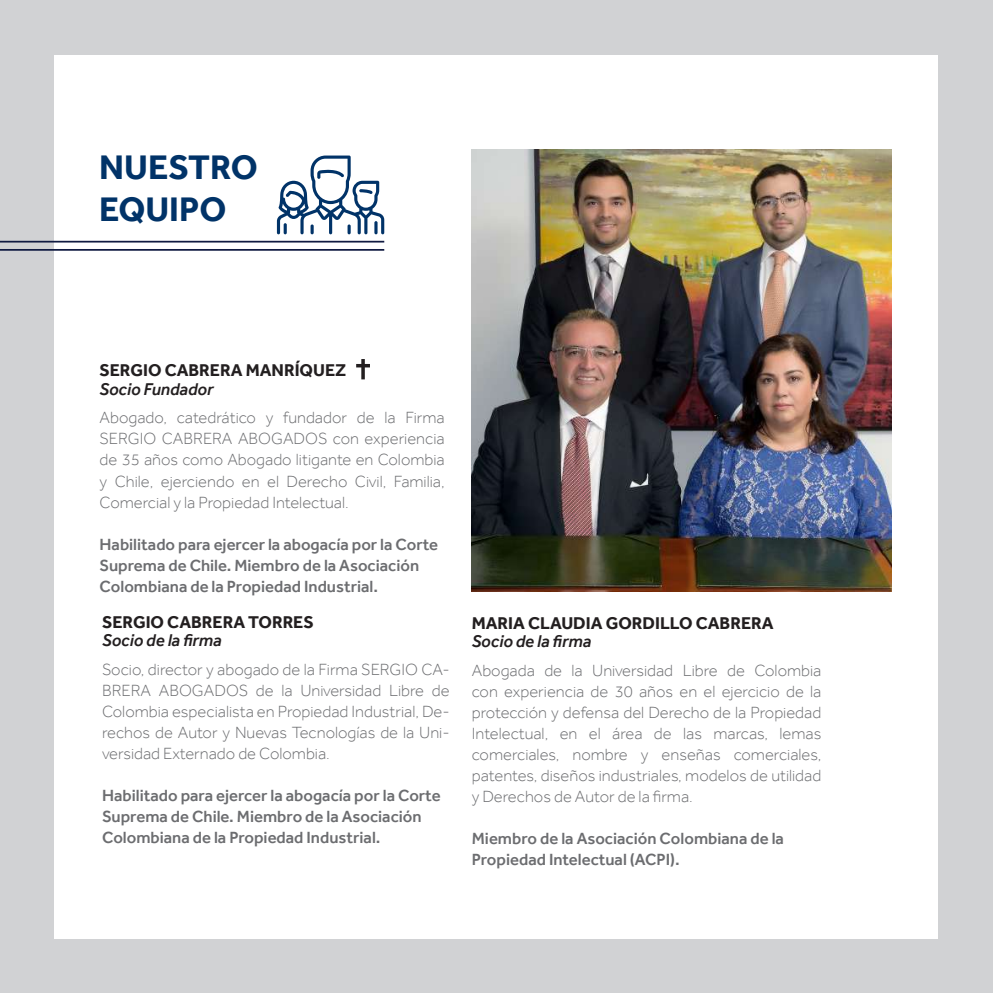
<style>
.page{position:relative;width:993px;height:993px;background:#fff}
.page>*{position:absolute;margin:0;border:0;box-sizing:border-box;transform-origin:0 0}
.t1{font:700 35px/42px "Effra Corp";color:#013368}
.t2{font:700 17.5px "Effra Corp";color:#231f20}
.t3{font:italic 500 17.5px "Effra Corp";color:#231f20}
.t4{font:300 16.62px/21px "Effra Corp";color:#6c6d70;text-align:justify}
.t5{font:500 16.62px/21px "Effra Corp";color:#6c6d70}
</style>
<div class="page">
<div style="left:0;top:0;width:992px;height:992px;background:#d1d2d4"></div>
<div style="left:55px;top:55px;width:883px;height:883px;background:#fff"></div>
<hr style="left:0;top:241px;width:384px;height:1px;background:#101a41">
<hr style="left:0;top:249px;width:384px;height:2px;background:#101a41">
<svg style="left:277px;top:155px;width:107px;height:79px"></svg>
<img style="left:471px;top:150px;width:419px;height:441px">
<svg style="left:356px;top:359px;width:14px;height:20px"></svg>
<h1 class="t1" style="left:99px;top:146px;width:160px">NUESTRO<br>EQUIPO</h1>
<p class="t2" style="left:99px;top:359px;width:248px">SERGIO CABRERA MANRÍQUEZ</p>
<p class="t3" style="left:99px;top:378px;width:115px">Socio Fundador</p>
<p class="t4" style="left:100px;top:407px;width:346px">Abogado, catedrático y fundador de la Firma SERGIO CABRERA ABOGADOS con experiencia de 35 años como Abogado litigante en Colombia y Chile, ejerciendo en el Derecho Civil, Familia, Comercial y la Propiedad Intelectual.</p>
<p class="t5" style="left:100px;top:533px;width:340px">Habilitado para ejercer la abogacía por la Corte<br>Suprema de Chile. Miembro de la Asociación<br>Colombiana de la Propiedad Industrial.</p>
<p class="t2" style="left:102px;top:611px;width:213px">SERGIO CABRERA TORRES</p>
<p class="t3" style="left:102px;top:629px;width:121px">Socio de la firma</p>
<p class="t4" style="left:102px;top:658px;width:349px">Socio, director y abogado de la Firma SERGIO CA-BRERA ABOGADOS de la Universidad Libre de Colombia especialista en Propiedad Industrial, De&shy;rechos de Autor y Nuevas Tecnologías de la Uni&shy;versidad Externado de Colombia.</p>
<p class="t5" style="left:102px;top:784px;width:340px">Habilitado para ejercer la abogacía por la Corte<br>Suprema de Chile. Miembro de la Asociación<br>Colombiana de la Propiedad Industrial.</p>
<p class="t2" style="left:471px;top:611px;width:303px">MARIA CLAUDIA GORDILLO CABRERA</p>
<p class="t3" style="left:471px;top:630px;width:121px">Socio de la firma</p>
<p class="t4" style="left:471px;top:659px;width:351px">Abogada de la Universidad Libre de Colombia con experiencia de 30 años en el ejercicio de la protección y defensa del Derecho de la Propiedad Intelectual, en el área de las marcas, lemas comerciales, nombre y enseñas comerciales, patentes, diseños industriales, modelos de utilidad y Derechos de Autor de la firma.</p>
<p class="t5" style="left:471px;top:827px;width:313px">Miembro de la Asociación Colombiana de la<br>Propiedad Intelectual (ACPI).</p>
</div>
